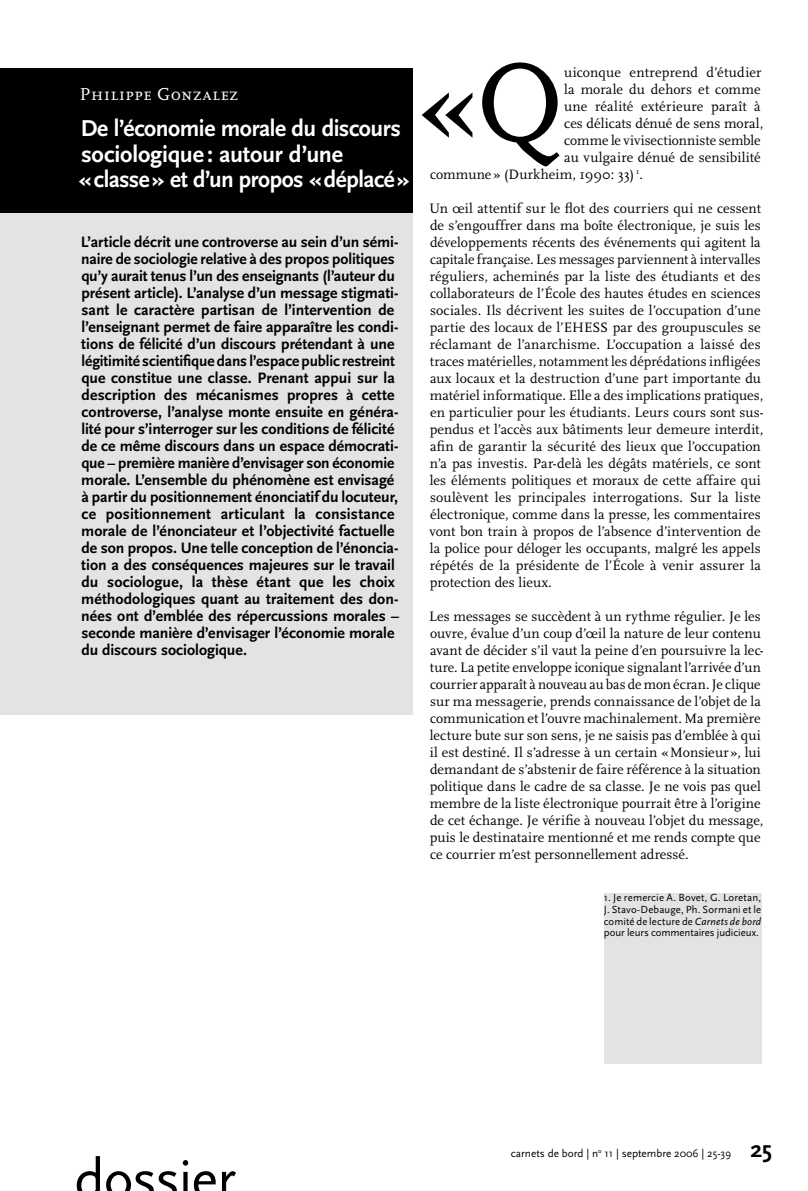
<style>
.page{position:relative;width:808px;height:1191px;background:#fff}
.page>*{position:absolute;margin:0;border:0;box-sizing:border-box;transform-origin:0 0}
.t1{font:57px "Scala Sans";letter-spacing:-.02em;color:#000}
.t2{font:700 24px/25.5px "Scala Sans";letter-spacing:-.02em;color:#fff}
.t3{font:18px "Scala Caps";letter-spacing:.015em;color:#fff}
.t4{font:700 15.75px/17px "Scala Sans";color:#000}
.t5{font:14.25px/17px "Scala";letter-spacing:.005em;color:#000}
.t6{font:11.25px "Scala Sans";color:#000}
.t7{font:10.8px/11.7px "Scala Sans";color:#000;text-align:justify}
.s1{font-style:italic}
.s2{font-weight:700;font-size:24px}
</style>
<div class="page">
<div style="left:0;top:145px;width:412px;height:569px;background:#e2e3e4"></div>
<div style="left:0;top:68px;width:412px;height:145px;background:#000"></div>
<svg style="left:422px;top:62px;width:137px;height:104px"></svg>
<div style="left:604px;top:893px;width:157px;height:170px;background:#e2e3e4"></div>
<p class="t3" style="left:80px;top:84px;width:160px">Philippe Gonzalez</p>
<h2 class="t2" style="left:79px;top:116px;width:333px">De l’économie morale du discours sociologique : autour d’une «classe» et d’un propos «déplacé»</h2>
<p class="t4" style="left:81px;top:233px;width:319px">L’article décrit une controverse au sein d’un sémi&shy;naire de sociologie relative à des propos politiques qu’y aurait tenus l’un des enseignants (l’auteur du présent article). L’analyse d’un message stigmati&shy;sant le caractère partisan de l’intervention de l’enseignant permet de faire apparaître les condi&shy;tions de félicité d’un discours prétendant à une légitimité scientifique dans l’espace public restreint que constitue une classe. Prenant appui sur la description des mécanismes propres à cette controverse, l’analyse monte ensuite en généra&shy;lité pour s’interroger sur les conditions de félicité de ce même discours dans un espace démocrati&shy;que – première manière d’envisager son économie morale. L’ensemble du phénomène est envisagé à partir du positionnement énonciatif du locuteur, ce positionnement articulant la consistance morale de l’énonciateur et l’objectivité factuelle de son propos. Une telle conception de l’énoncia&shy;tion a des conséquences majeures sur le travail du sociologue, la thèse étant que les choix méthodologiques quant au traitement des don&shy;nées ont d’emblée des répercussions morales – seconde manière d’envisager l’économie morale du discours sociologique.</p>
<p class="t5" style="left:564px;top:64px;width:199px">uiconque entreprend d’étudier</p>
<p class="t5" style="left:564px;top:81px;width:198px">la morale du dehors et comme</p>
<p class="t5" style="left:564px;top:98px;width:198px">une réalité extérieure paraît à</p>
<p class="t5" style="left:564px;top:115px;width:201px">ces délicats dénué de sens moral,</p>
<p class="t5" style="left:564px;top:132px;width:198px">comme le vivisectionniste semble</p>
<p class="t5" style="left:564px;top:149px;width:198px">au vulgaire dénué de sensibilité</p>
<p class="t5" style="left:430px;top:166px;width:214px">commune » (Durkheim, 1990: 33) <sup>1</sup>.</p>
<p class="t5" style="left:429px;top:200px;width:336px">Un œil attentif sur le flot des courriers qui ne cessent de s’engouffrer dans ma boîte électronique, je suis les développements récents des événements qui agitent la capitale française. Les messages parviennent à intervalles réguliers, acheminés par la liste des étudiants et des collaborateurs de l’École des hautes études en sciences sociales. Ils décrivent les suites de l’occupation d’une partie des locaux de l’EHESS par des groupuscules se réclamant de l’anarchisme. L’occupation a laissé des traces matérielles, notamment les déprédations infligées aux locaux et la destruction d’une part importante du matériel informatique. Elle a des implications pratiques, en particulier pour les étudiants. Leurs cours sont sus&shy;pendus et l’accès aux bâtiments leur demeure interdit, afin de garantir la sécurité des lieux que l’occupation n’a pas investis. Par-delà les dégâts matériels, ce sont les éléments politiques et moraux de cette affaire qui soulèvent les principales interrogations. Sur la liste électronique, comme dans la presse, les commentaires vont bon train à propos de l’absence d’intervention de la police pour déloger les occupants, malgré les appels répétés de la présidente de l’École à venir assurer la protection des lieux.</p>
<p class="t5" style="left:429px;top:608px;width:336px">Les messages se succèdent à un rythme régulier. Je les ouvre, évalue d’un coup d’œil la nature de leur contenu avant de décider s’il vaut la peine d’en poursuivre la lec&shy;ture. La petite enveloppe iconique signalant l’arrivée d’un courrier apparaît à nouveau au bas de mon écran. Je clique sur ma messagerie, prends connaissance de l’objet de la communication et l’ouvre machinalement. Ma première lecture bute sur son sens, je ne saisis pas d’emblée à qui il est destiné. Il s’adresse à un certain «Monsieur», lui demandant de s’abstenir de faire référence à la situation politique dans le cadre de sa classe. Je ne vois pas quel membre de la liste électronique pourrait être à l’origine de cet échange. Je vérifie à nouveau l’objet du message, puis le destinataire mentionné et me rends compte que ce courrier m’est personnellement adressé.</p>
<p class="t7" style="left:604px;top:892px;width:159px">1. Je remercie A. Bovet, G. Loretan, J. Stavo-Debauge, Ph. Sormani et le comité de lecture de <span class="s1">Carnets de bord </span>pour leurs commentaires judicieux.</p>
<h1 class="t1" style="left:74px;top:1148px;width:163px">dossier</h1>
<p class="t6" style="left:511px;top:1147px;width:263px">carnets de bord | n<sup>o</sup> 11 | septembre 2006 | 25-39 <span class="s2">25</span></p>
</div>
